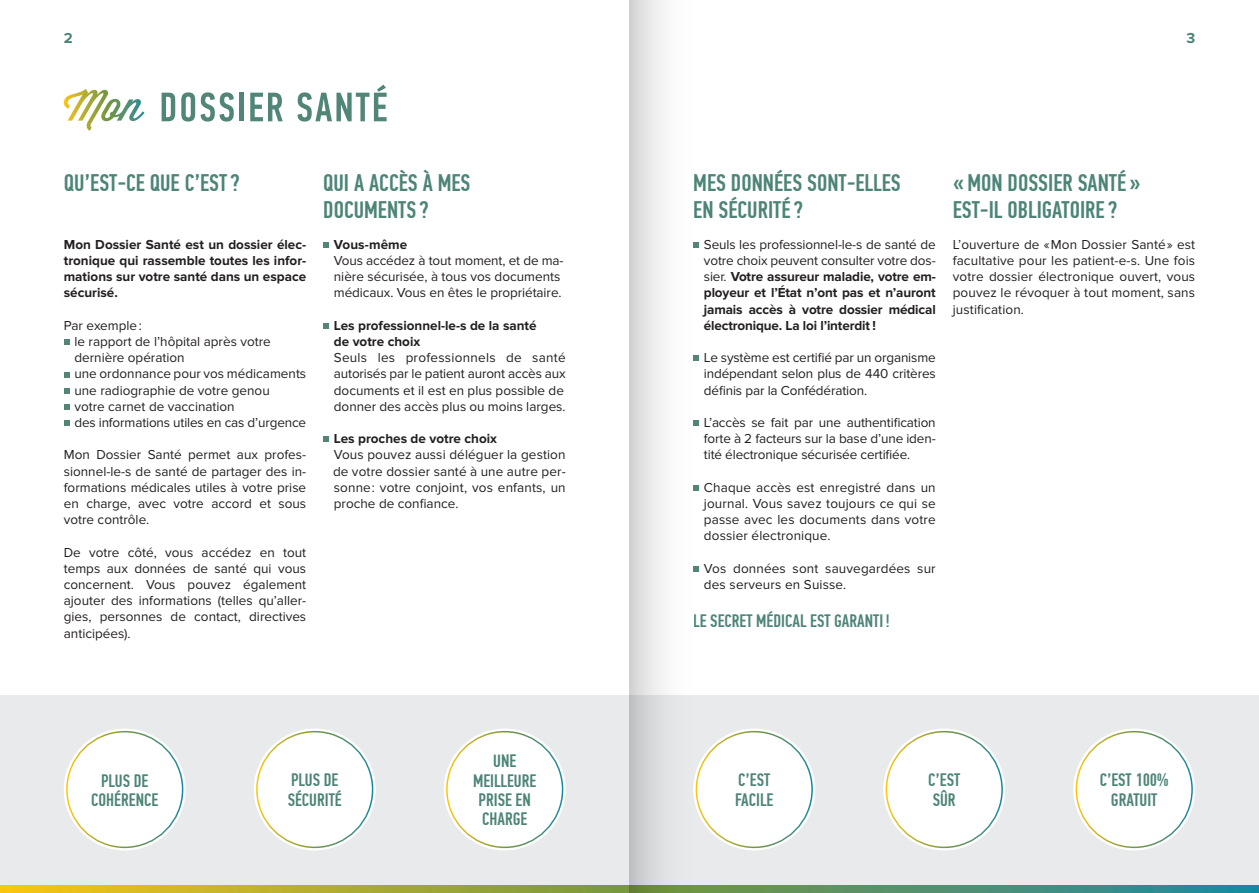
<style>
.page{position:relative;width:1259px;height:893px;background:#fff}
.page>*{position:absolute;margin:0;border:0;box-sizing:border-box;transform-origin:0 0}
.t1{font:500 24px/27px "PF Din Text Comp Pro";color:#4d8478}
.t2{font:500 18px/19.5px "PF Din Text Comp Pro";color:#4d8478;text-align:center}
.t3{font:700 15px "Proxima Nova";color:#4d8478}
.t4{font:13.5px/16.2px "Proxima Nova";color:#231f20;text-align:justify}
.t5{font:700 13.5px/16.2px "Proxima Nova";color:#231f20;text-align:justify}
.s1{font-weight:400}
</style>
<div class="page">
<svg style="left:0;top:884px;width:1259px;height:9px"></svg>
<div style="left:0;top:694px;width:1259px;height:190px;background:#e9eaeb"></div>
<div style="left:68px;top:732px;width:114px;height:115px;background:#fff;border-radius:50%"></div>
<div style="left:64px;top:729px;width:122px;height:121px;border:8px solid #fff;border-radius:50%"></div>
<div style="left:66px;top:731px;width:117px;height:117px;border:2px solid #fff;border-radius:50%"></div>
<div style="left:447px;top:732px;width:115px;height:115px;background:#fff;border-radius:50%"></div>
<div style="left:444px;top:729px;width:122px;height:121px;border:8px solid #fff;border-radius:50%"></div>
<div style="left:446px;top:731px;width:117px;height:117px;border:2px solid #fff;border-radius:50%"></div>
<div style="left:258px;top:732px;width:114px;height:115px;background:#fff;border-radius:50%"></div>
<div style="left:254px;top:729px;width:122px;height:121px;border:8px solid #fff;border-radius:50%"></div>
<div style="left:256px;top:731px;width:117px;height:117px;border:2px solid #fff;border-radius:50%"></div>
<div style="left:697px;top:732px;width:114px;height:115px;background:#fff;border-radius:50%"></div>
<div style="left:693px;top:729px;width:122px;height:121px;border:8px solid #fff;border-radius:50%"></div>
<div style="left:695px;top:731px;width:118px;height:117px;border:2px solid #fff;border-radius:50%"></div>
<div style="left:1077px;top:732px;width:114px;height:115px;background:#fff;border-radius:50%"></div>
<div style="left:1073px;top:729px;width:122px;height:121px;border:8px solid #fff;border-radius:50%"></div>
<div style="left:1075px;top:731px;width:117px;height:117px;border:2px solid #fff;border-radius:50%"></div>
<div style="left:887px;top:732px;width:114px;height:115px;background:#fff;border-radius:50%"></div>
<div style="left:883px;top:729px;width:122px;height:121px;border:8px solid #fff;border-radius:50%"></div>
<div style="left:885px;top:731px;width:118px;height:117px;border:2px solid #fff;border-radius:50%"></div>
<svg style="left:162px;top:93px;width:13px;height:28px"></svg>
<svg style="left:181px;top:92px;width:14px;height:30px"></svg>
<svg style="left:201px;top:92px;width:33px;height:30px"></svg>
<div style="left:239px;top:93px;width:5px;height:28px;background:#508578"></div>
<svg style="left:250px;top:93px;width:33px;height:28px"></svg>
<svg style="left:297px;top:85px;width:89px;height:37px"></svg>
<svg style="left:63px;top:89px;width:81px;height:41px"></svg>
<svg style="left:64px;top:339px;width:5px;height:6px"></svg>
<svg style="left:64px;top:372px;width:5px;height:5px"></svg>
<svg style="left:64px;top:388px;width:5px;height:6px"></svg>
<svg style="left:64px;top:404px;width:5px;height:6px"></svg>
<svg style="left:64px;top:420px;width:5px;height:6px"></svg>
<svg style="left:693px;top:242px;width:6px;height:6px"></svg>
<svg style="left:693px;top:356px;width:6px;height:5px"></svg>
<svg style="left:693px;top:420px;width:6px;height:6px"></svg>
<svg style="left:693px;top:485px;width:6px;height:6px"></svg>
<svg style="left:693px;top:566px;width:6px;height:6px"></svg>
<svg style="left:323px;top:242px;width:6px;height:6px"></svg>
<svg style="left:323px;top:323px;width:6px;height:6px"></svg>
<svg style="left:323px;top:437px;width:6px;height:5px"></svg>
<svg style="left:629px;top:0;width:64px;height:893px"></svg>
<p class="t3" style="left:64px;top:29px;width:10px">2</p>
<p class="t3" style="left:1186px;top:29px;width:10px">3</p>
<h1 class="t1" style="left:64px;top:170px;width:177px">QU’EST-CE QUE C’EST?</h1>
<h1 class="t1" style="left:693px;top:170px;width:209px">MES DONNÉES SONT-ELLES<br>EN SÉCURITÉ?</h1>
<p class="t5" style="left:334px;top:236px;width:75px">Vous-même</p>
<p class="t4" style="left:334px;top:253px;width:231px;text-align:left">Vous accédez à tout moment, et de ma&shy;nière sécurisée, à tous vos documents médicaux. Vous en êtes le propriétaire.</p>
<p class="t5" style="left:334px;top:317px;width:204px">Les professionnel-le-s de la santé de votre choix</p>
<p class="t4" style="left:334px;top:350px;width:233px;text-align:left">Seuls les professionnels de santé autorisés par le patient auront accès aux documents et il est en plus possible de donner des accès plus ou moins larges.</p>
<p class="t5" style="left:334px;top:431px;width:165px">Les proches de votre choix</p>
<p class="t4" style="left:333px;top:447px;width:234px">Vous pouvez aussi déléguer la gestion de votre dossier santé à une autre per&shy;sonne : votre conjoint, vos enfants, un proche de confiance.</p>
<h1 class="t1" style="left:323px;top:170px;width:149px">QUI A ACCÈS À MES<br>DOCUMENTS ?</h1>
<h1 class="t1" style="left:952px;top:170px;width:190px">«MON DOSSIER SANTÉ »<br>EST-IL OBLIGATOIRE?</h1>
<p class="t5" style="left:64px;top:236px;width:244px">Mon Dossier Santé est un dossier élec&shy;tronique qui rassemble toutes les infor&shy;mations sur votre santé dans un espace sécurisé.</p>
<p class="t4" style="left:74px;top:317px;width:233px;text-align:left;text-indent:-11px">Par exemple :<br>le rapport de l’hôpital après votre dernière opération<br>une ordonnance pour vos médicaments une radiographie de votre genou<br>votre carnet de vaccination<br>des informations utiles en cas d’urgence</p>
<p class="t4" style="left:64px;top:447px;width:244px">Mon Dossier Santé permet aux profes&shy;sionnel-le-s de santé de partager des in&shy;formations médicales utiles à votre prise en charge, avec votre accord et sous votre contrôle.</p>
<p class="t4" style="left:64px;top:544px;width:244px">De votre côté, vous accédez en tout temps aux données de santé qui vous concernent. Vous pouvez également ajouter des informations (telles qu’aller&shy;gies, personnes de contact, directives anticipées).</p>
<p class="t5" style="left:704px;top:236px;width:233px"><span class="s1">Seuls les professionnel-le-s de santé de votre choix peuvent consulter votre dos&shy;sier.</span> Votre assureur maladie, votre em&shy;ployeur et l’État n’ont pas et n’auront jamais accès à votre dossier médical électronique. La loi l’interdit !</p>
<p class="t4" style="left:704px;top:350px;width:233px">Le système est certifié par un organisme indépendant selon plus de 440 critères définis par la Confédération.</p>
<p class="t4" style="left:704px;top:415px;width:233px">L’accès se fait par une authentification forte à 2 facteurs sur la base d’une iden&shy;tité électronique sécurisée certifiée.</p>
<p class="t4" style="left:704px;top:479px;width:233px">Chaque accès est enregistré dans un journal. Vous savez toujours ce qui se passe avec les documents dans votre dossier électronique.</p>
<p class="t4" style="left:704px;top:560px;width:233px">Vos données sont sauvegardées sur des serveurs en Suisse.</p>
<h2 class="t2" style="left:693px;top:611px;width:198px">LE SECRET MÉDICAL EST GARANTI!</h2>
<p class="t4" style="left:952px;top:236px;width:244px">L’ouverture de « Mon Dossier Santé » est facultative pour les patient-e-s. Une fois votre dossier électronique ouvert, vous pouvez le révoquer à tout moment, sans justification.</p>
<h2 class="t2" style="left:91px;top:771px;width:68px">PLUS DE<br>COHÉRENCE</h2>
<h2 class="t2" style="left:473px;top:751px;width:65px">UNE<br>MEILLEURE<br>PRISE EN<br>CHARGE</h2>
<h2 class="t2" style="left:288px;top:771px;width:55px;text-align:left">PLUS DE<br>SÉCURITÉ</h2>
<h2 class="t2" style="left:735px;top:771px;width:40px;text-align:left">C’EST<br>FACILE</h2>
<h2 class="t2" style="left:1099px;top:771px;width:70px">C’EST 100%<br>GRATUIT</h2>
<h2 class="t2" style="left:928px;top:771px;width:33px;text-align:left">C’EST<br>SÛR</h2>
</div>
